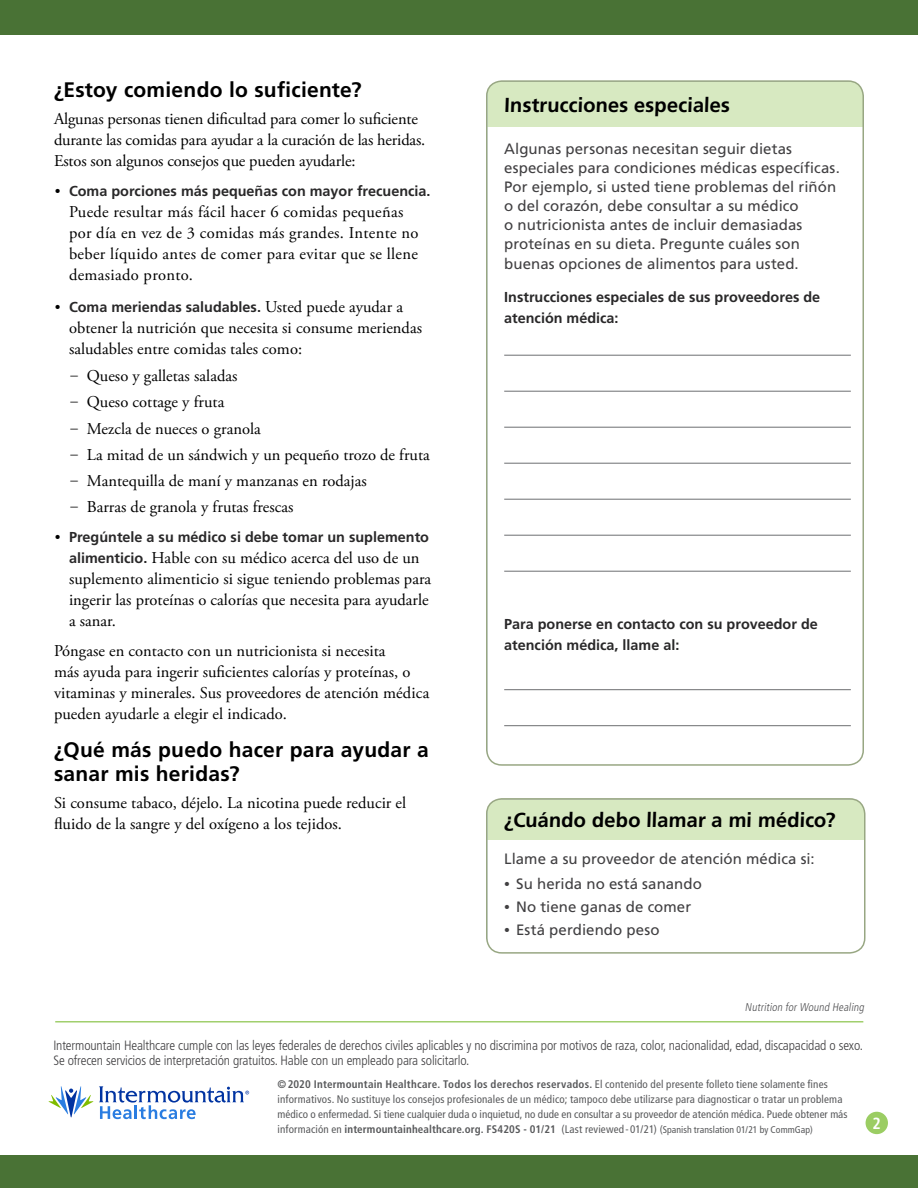
<style>
.page{position:relative;width:918px;height:1188px;background:#fff}
.page>*{position:absolute;margin:0;border:0;box-sizing:border-box;transform-origin:0 0}
.Level_1{font:700 21px/24px "Frutiger LT Std";letter-spacing:.01em;color:#000}
.Main_table{font:700 20.25px "Frutiger LT Std";color:#000}
.Main{font:16.5px/21px "Adobe Garamond Pro";color:#000}
.Main-2{font:16.5px/21px "Adobe Garamond Pro";letter-spacing:.02em;color:#000}
.t1{font:700 condensed 16.2px "Frutiger LT Std";color:#fff}
.Main_table-2{font:15px/19.2px "Frutiger LT Std";letter-spacing:.005em;color:#414042}
.Main_table-3{font:700 14.4px/21px "Frutiger LT Std";color:#292829}
.t2{font:300 condensed 13.5px/15.5px "Frutiger LT Std";letter-spacing:-.01em;color:#414042}
.t3{font:italic 300 condensed 11.25px "Frutiger LT Std";color:#4d4d4f}
.Footer___h6{font:condensed 10.95px/15px "Frutiger LT Std";letter-spacing:.01em;color:#58595b}
.s1{font-family:"Adobe Garamond Pro";font-weight:400;font-size:15px;color:#000}
.s2{font-family:"Adobe Garamond Pro";font-weight:400;font-size:16.5px;color:#000}
.s3{font-size:15px}
.s4{font-family:"Frutiger LT Std";font-weight:700;font-size:14.4px;color:#292829}
.s5{font-family:"Adobe Garamond Pro"}
.s6{font-weight:700}
.s7{font-size:10.5px}
.s8{font-size:9.75px}
</style>
<div class="page">
<div style="left:0;top:0;width:918px;height:35px;background:#497235"></div>
<div style="left:0;top:1156px;width:918px;height:32px;background:#497235"></div>
<div style="left:866px;top:1112px;width:22px;height:22px;background:#9bcd63;border-radius:50%"></div>
<hr style="left:55px;top:1021px;width:808px;height:2px;background:#a1cf6d">
<svg style="left:49px;top:1086px;width:44px;height:31px"></svg>
<svg style="left:99px;top:1086px;width:150px;height:33px"></svg>
<div style="left:487px;top:81px;width:376px;height:45px;background:#d7e9c1"></div>
<hr style="left:487px;top:81px;width:376px;height:1px;background:#bcbec0">
<hr style="left:487px;top:81px;width:1px;height:45px;background:#c6d5ee">
<hr style="left:487px;top:126px;width:1px;height:639px;background:#c6d5ee">
<hr style="left:504px;top:355px;width:347px;height:1px;background:#6d6e71">
<hr style="left:504px;top:391px;width:347px;height:1px;background:#6d6e71">
<hr style="left:504px;top:427px;width:347px;height:1px;background:#6d6e71">
<hr style="left:504px;top:463px;width:347px;height:1px;background:#6d6e71">
<hr style="left:504px;top:499px;width:347px;height:1px;background:#6d6e71">
<hr style="left:504px;top:535px;width:347px;height:1px;background:#6d6e71">
<hr style="left:504px;top:571px;width:347px;height:1px;background:#6d6e71">
<hr style="left:504px;top:689px;width:347px;height:1px;background:#6d6e71">
<hr style="left:504px;top:725px;width:347px;height:1px;background:#6d6e71">
<div style="left:486px;top:80px;width:378px;height:686px;border:2px solid #98a783;border-radius:15px"></div>
<div style="left:487px;top:799px;width:378px;height:40px;background:#d7e9c1"></div>
<hr style="left:487px;top:799px;width:378px;height:1px;background:#bcbec0">
<hr style="left:864px;top:799px;width:1px;height:40px;background:#bcbec0">
<hr style="left:864px;top:839px;width:1px;height:114px;background:#bcbec0">
<hr style="left:487px;top:799px;width:1px;height:40px;background:#c6d5ee">
<hr style="left:487px;top:839px;width:1px;height:114px;background:#c6d5ee">
<div style="left:486px;top:798px;width:379px;height:156px;border:2px solid #98a783;border-radius:15px"></div>
<p class="Level_1" style="left:54px;top:78px;width:309px">¿Estoy comiendo lo suficiente?</p>
<p class="Main" style="left:54px;top:109px;width:373px">Algunas personas tienen dificultad para comer lo suficiente durante las comidas para ayudar a la curación de las heridas.<br>Estos son algunos consejos que pueden ayudarle:</p>
<p class="Main_table-3" style="left:55px;top:181px;width:377px"><span class="s1">•</span> Coma porciones más pequeñas con mayor frecuencia.</p>
<p class="Main-2" style="left:69px;top:202px;width:351px">Puede resultar más fácil hacer 6 comidas pequeñas por día en vez de 3 comidas más grandes. Intente no beber líquido antes de comer para evitar que se llene demasiado pronto.</p>
<p class="Main_table-3" style="left:55px;top:296px;width:350px"><span class="s1">•</span> Coma meriendas saludables. <span class="s2">Usted puede ayudar a</span></p>
<p class="Main" style="left:69px;top:317px;width:355px">obtener la nutrición que necesita si consume meriendas saludables entre comidas tales como:</p>
<p class="Main" style="left:70px;top:366px;width:169px"><span class="s3">–</span> Queso y galletas saladas</p>
<p class="Main" style="left:70px;top:392px;width:155px"><span class="s3">–</span> Queso cottage y fruta</p>
<p class="Main" style="left:70px;top:418px;width:192px"><span class="s3">–</span> Mezcla de nueces o granola</p>
<p class="Main" style="left:70px;top:445px;width:361px"><span class="s3">–</span> La mitad de un sándwich y un pequeño trozo de fruta</p>
<p class="Main" style="left:70px;top:471px;width:298px"><span class="s3">–</span> Mantequilla de maní y manzanas en rodajas</p>
<p class="Main" style="left:70px;top:497px;width:225px"><span class="s3">–</span> Barras de granola y frutas frescas</p>
<p class="Main_table-3" style="left:55px;top:526px;width:376px"><span class="s1">•</span> Pregúntele a su médico si debe tomar un suplemento</p>
<p class="Main" style="left:69px;top:547px;width:364px"><span class="s4">alimenticio.</span> Hable con su médico acerca del uso de un suplemento alimenticio si sigue teniendo problemas para ingerir las proteínas o calorías que necesita para ayudarle a sanar.</p>
<p class="Main" style="left:54px;top:641px;width:377px">Póngase en contacto con un nutricionista si necesita<br>más ayuda para ingerir suficientes calorías y proteínas, o vitaminas y minerales. Sus proveedores de atención médica pueden ayudarle a elegir el indicado.</p>
<p class="Level_1" style="left:54px;top:738px;width:376px">¿Qué más puedo hacer para ayudar a sanar mis heridas?</p>
<p class="Main" style="left:54px;top:793px;width:354px">Si consume tabaco, déjelo. La nicotina puede reducir el fluido de la sangre y del oxígeno a los tejidos.</p>
<p class="Main_table" style="left:504px;top:93px;width:228px">Instrucciones especiales</p>
<p class="Main_table-2" style="left:504px;top:139px;width:337px">Algunas personas necesitan seguir dietas especiales para condiciones médicas específicas.<br>Por ejemplo, si usted tiene problemas del riñón o del corazón, debe consultar a su médico<br>o nutricionista antes de incluir demasiadas proteínas en su dieta. Pregunte cuáles son buenas opciones de alimentos para usted.</p>
<p class="Main_table-3" style="left:504px;top:287px;width:318px">Instrucciones especiales de sus proveedores de atención médica:</p>
<p class="Main_table-3" style="left:504px;top:614px;width:315px">Para ponerse en contacto con su proveedor de atención médica, llame al:</p>
<p class="Main_table" style="left:504px;top:808px;width:333px">¿Cuándo debo llamar a mi médico?</p>
<p class="Main_table-2" style="left:504px;top:849px;width:312px">Llame a su proveedor de atención médica si:</p>
<p class="Main_table-2" style="left:504px;top:874px;width:199px"><span class="s5">•</span> Su herida no está sanando</p>
<p class="Main_table-2" style="left:504px;top:897px;width:189px"><span class="s5">•</span> No tiene ganas de comer</p>
<p class="Main_table-2" style="left:504px;top:920px;width:157px"><span class="s5">•</span> Está perdiendo peso</p>
<p class="t3" style="left:745px;top:1000px;width:123px">Nutrition forWound Healing</p>
<p class="t2" style="left:53px;top:1037px;width:811px">Intermountain Healthcare cumple con las leyes federales de derechos civiles aplicables y no discrimina por motivos de raza, color, nacionalidad, edad, discapacidad o sexo.<br>Se ofrecen servicios de interpretación gratuitos. Hable con un empleado para solicitarlo.</p>
<p class="Footer___h6" style="left:278px;top:1077px;width:572px"><span class="s6">©2020 Intermountain Healthcare. Todos los derechos reservados.</span> El contenido del presente folleto tiene solamente fines informativos. No sustituye los consejos profesionales de un médico; tampoco debe utilizarse para diagnosticar o tratar un problema médico o enfermedad. Si tiene cualquier duda o inquietud, no dude en consultar a su proveedor de atención médica. Puede obtener más información en <span class="s6">intermountainhealthcare.org. FS420S - 01/21</span> (Last reviewed - 01/21) <span class="s7">(</span><span class="s8">Spanish translation 01/21 by CommGap)</span></p>
<p class="t1" style="left:873px;top:1113px;width:10px">2</p>
</div>
